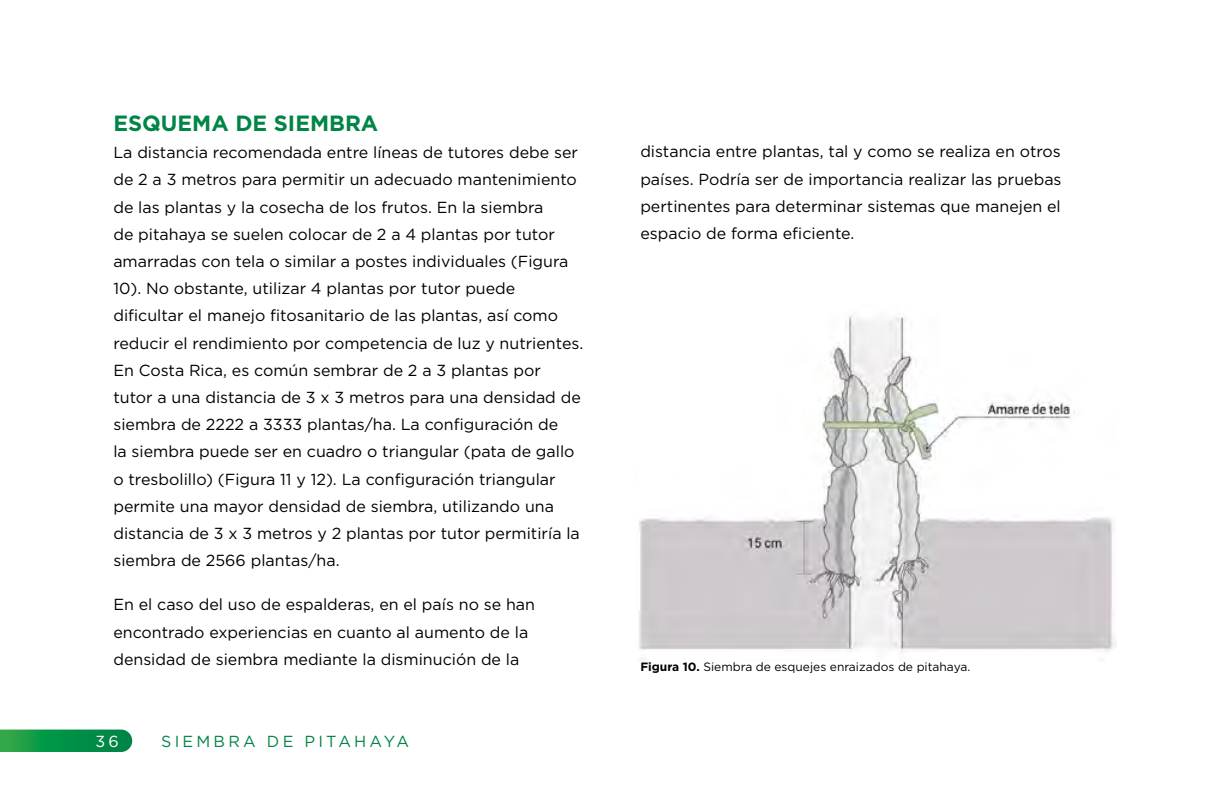
<style>
.page{position:relative;width:1224px;height:792px;background:#fff}
.page>*{position:absolute;margin:0;border:0;box-sizing:border-box;transform-origin:0 0}
.Sub_tit{font:700 22px "Gotham";color:#008546}
.tex{font:16px/27.2px "Gotham";color:#000}
.t1{font:16px "Gotham";letter-spacing:.2em;color:#008546}
.t2{font:16px "Gotham";color:#fff}
.figura{font:12px "Gotham";color:#000}
.s1{font-weight:700}
</style>
<div class="page">
<svg style="left:0;top:730px;width:132px;height:22px;background:#0e954a"></svg>
<img style="left:638px;top:315px;width:479px;height:346px">
<p class="Sub_tit" style="left:113px;top:109px;width:266px">ESQUEMA DE SIEMBRA</p>
<p class="tex" style="left:113px;top:139px;width:469px">La distancia recomendada entre líneas de tutores debe ser de 2 a 3 metros para permitir un adecuado mantenimiento de las plantas y la cosecha de los frutos. En la siembra<br>de pitahaya se suelen colocar de 2 a 4 plantas por tutor amarradas con tela o similar a postes individuales (Figura 10). No obstante, utilizar 4 plantas por tutor puede dificultar el manejo fitosanitario de las plantas, así como reducir el rendimiento por competencia de luz y nutrientes.<br>En Costa Rica, es común sembrar de 2 a 3 plantas por tutor a una distancia de 3 x 3 metros para una densidad de siembra de 2222 a 3333 plantas/ha. La configuración de<br>la siembra puede ser en cuadro o triangular (pata de gallo o tresbolillo) (Figura 11 y 12). La configuración triangular permite una mayor densidad de siembra, utilizando una distancia de 3 x 3 metros y 2 plantas por tutor permitiría la siembra de 2566 plantas/ha.</p>
<p class="tex" style="left:113px;top:591px;width:423px">En el caso del uso de espalderas, en el país no se han encontrado experiencias en cuanto al aumento de la densidad de siembra mediante la disminución de la</p>
<p class="t2" style="left:95px;top:731px;width:25px">36</p>
<p class="t1" style="left:161px;top:731px;width:249px">SIEMBRA DE PITAHAYA</p>
<p class="tex" style="left:640px;top:138px;width:423px;text-align:justify">distancia entre plantas, tal y como se realiza en otros países. Podría ser de importancia realizar las pruebas pertinentes para determinar sistemas que manejen el espacio de forma eficiente.</p>
<p class="figura" style="left:640px;top:659px;width:330px"><span class="s1">Figura 10.</span> Siembra de esquejes enraizados de pitahaya.</p>
</div>
